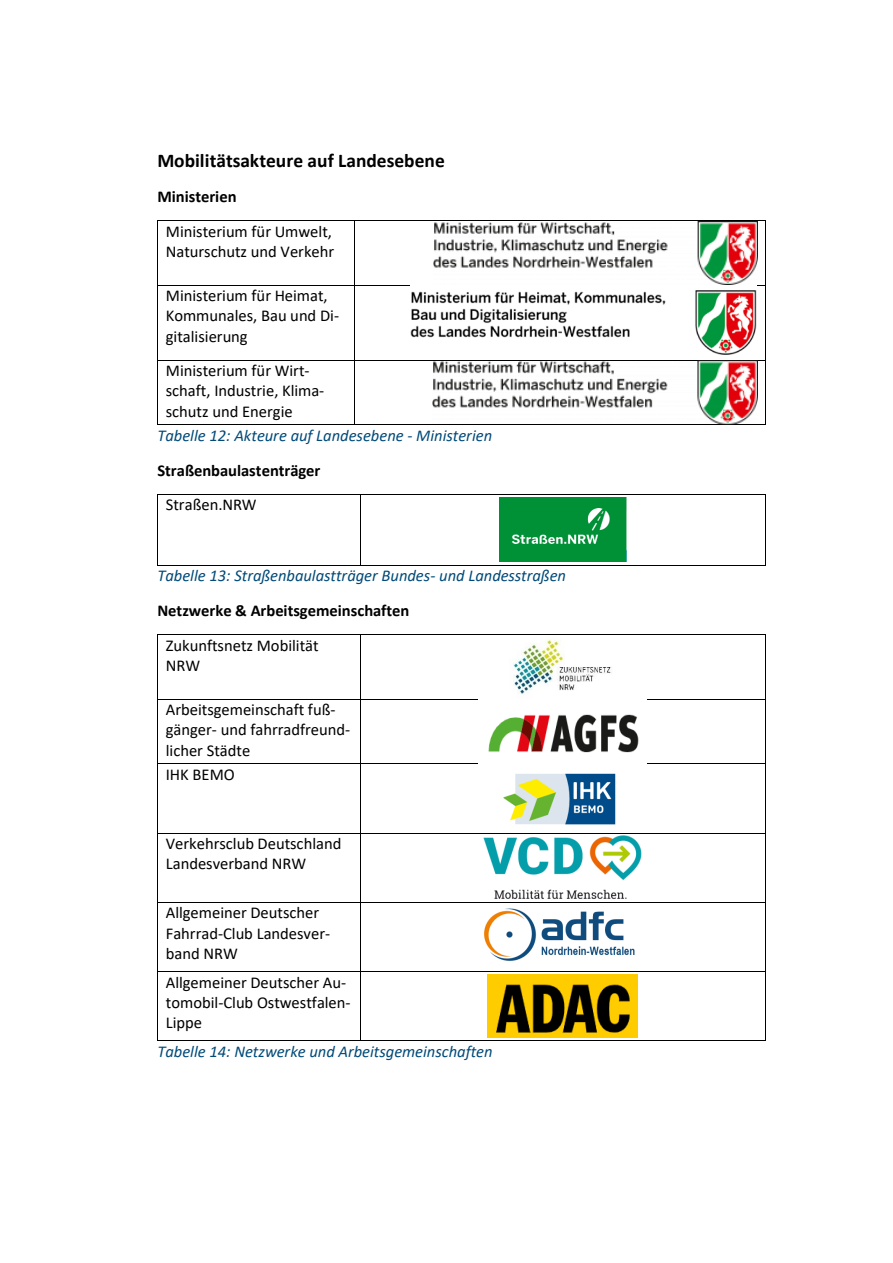
<style>
.page{position:relative;width:893px;height:1263px;background:#fff}
.page>*{position:absolute;margin:0;border:0;box-sizing:border-box;transform-origin:0 0}
.t1{font:700 19.5px "Calibri";color:#000}
.t2{font:16.5px/20.1px "Calibri";color:#000}
.t3{font:italic 16.5px "Calibri";color:#004a78}
.t4{font:700 16.5px "Calibri";color:#000}
</style>
<div class="page">
<hr style="left:158px;top:220px;width:196px;height:1px;background:#000">
<hr style="left:355px;top:220px;width:410px;height:1px;background:#000">
<hr style="left:157px;top:221px;width:1px;height:64px;background:#000">
<hr style="left:354px;top:221px;width:1px;height:64px;background:#000">
<hr style="left:765px;top:221px;width:1px;height:64px;background:#000">
<hr style="left:158px;top:285px;width:196px;height:1px;background:#000">
<hr style="left:355px;top:285px;width:410px;height:1px;background:#000">
<hr style="left:157px;top:286px;width:1px;height:74px;background:#000">
<hr style="left:354px;top:286px;width:1px;height:74px;background:#000">
<hr style="left:765px;top:286px;width:1px;height:74px;background:#000">
<hr style="left:158px;top:360px;width:196px;height:1px;background:#000">
<hr style="left:355px;top:360px;width:410px;height:1px;background:#000">
<hr style="left:157px;top:361px;width:1px;height:63px;background:#000">
<hr style="left:158px;top:424px;width:196px;height:1px;background:#000">
<hr style="left:354px;top:361px;width:1px;height:63px;background:#000">
<hr style="left:355px;top:424px;width:410px;height:1px;background:#000">
<hr style="left:765px;top:361px;width:1px;height:63px;background:#000">
<hr style="left:158px;top:494px;width:202px;height:1px;background:#000">
<hr style="left:361px;top:494px;width:404px;height:1px;background:#000">
<hr style="left:157px;top:495px;width:1px;height:70px;background:#000">
<hr style="left:158px;top:565px;width:202px;height:1px;background:#000">
<hr style="left:360px;top:495px;width:1px;height:70px;background:#000">
<hr style="left:361px;top:565px;width:404px;height:1px;background:#000">
<hr style="left:765px;top:495px;width:1px;height:70px;background:#000">
<hr style="left:158px;top:634px;width:202px;height:1px;background:#000">
<hr style="left:360px;top:634px;width:405px;height:1px;background:#000">
<hr style="left:157px;top:635px;width:1px;height:64px;background:#000">
<hr style="left:360px;top:635px;width:1px;height:64px;background:#000">
<hr style="left:765px;top:635px;width:1px;height:64px;background:#000">
<hr style="left:158px;top:699px;width:202px;height:1px;background:#000">
<hr style="left:360px;top:699px;width:405px;height:1px;background:#000">
<hr style="left:157px;top:700px;width:1px;height:63px;background:#000">
<hr style="left:360px;top:700px;width:1px;height:63px;background:#000">
<hr style="left:765px;top:700px;width:1px;height:63px;background:#000">
<hr style="left:158px;top:763px;width:202px;height:1px;background:#000">
<hr style="left:360px;top:763px;width:405px;height:1px;background:#000">
<hr style="left:157px;top:764px;width:1px;height:69px;background:#000">
<hr style="left:360px;top:764px;width:1px;height:69px;background:#000">
<hr style="left:765px;top:764px;width:1px;height:69px;background:#000">
<hr style="left:158px;top:833px;width:202px;height:1px;background:#000">
<hr style="left:360px;top:833px;width:405px;height:1px;background:#000">
<hr style="left:157px;top:833px;width:1px;height:69px;background:#000">
<hr style="left:360px;top:833px;width:1px;height:69px;background:#000">
<hr style="left:765px;top:833px;width:1px;height:69px;background:#000">
<hr style="left:158px;top:902px;width:202px;height:1px;background:#000">
<hr style="left:360px;top:902px;width:405px;height:1px;background:#000">
<hr style="left:157px;top:903px;width:1px;height:68px;background:#000">
<hr style="left:360px;top:903px;width:1px;height:68px;background:#000">
<hr style="left:765px;top:903px;width:1px;height:68px;background:#000">
<hr style="left:158px;top:971px;width:202px;height:1px;background:#000">
<hr style="left:360px;top:971px;width:405px;height:1px;background:#000">
<hr style="left:157px;top:972px;width:1px;height:68px;background:#000">
<hr style="left:158px;top:1040px;width:202px;height:1px;background:#000">
<hr style="left:360px;top:972px;width:1px;height:68px;background:#000">
<hr style="left:360px;top:1040px;width:405px;height:1px;background:#000">
<hr style="left:765px;top:972px;width:1px;height:68px;background:#000">
<img style="left:433px;top:221px;width:324px;height:64px">
<img style="left:411px;top:290px;width:345px;height:65px">
<img style="left:433px;top:361px;width:324px;height:63px">
<img style="left:499px;top:498px;width:128px;height:64px">
<img style="left:513px;top:639px;width:98px;height:55px">
<img style="left:488px;top:714px;width:151px;height:39px">
<img style="left:503px;top:773px;width:113px;height:52px">
<img style="left:483px;top:836px;width:159px;height:63px">
<img style="left:484px;top:908px;width:151px;height:53px">
<img style="left:487px;top:974px;width:151px;height:64px">
<p class="t1" style="left:157px;top:153px;width:289px">Mobilitätsakteure auf Landesebene</p>
<p class="t4" style="left:157px;top:190px;width:81px">Ministerien</p>
<p class="t2" style="left:166px;top:223px;width:170px">Ministerium für Umwelt,<br>Naturschutz und Verkehr</p>
<p class="t2" style="left:166px;top:287px;width:175px">Ministerium für Heimat,<br>Kommunales, Bau und Di&shy;gitalisierung</p>
<p class="t2" style="left:166px;top:362px;width:160px">Ministerium für Wirt&shy;schaft, Industrie, Klima&shy;schutz und Energie</p>
<p class="t3" style="left:157px;top:428px;width:336px">Tabelle 12: Akteure auf Landesebene - Ministerien</p>
<p class="t4" style="left:157px;top:464px;width:165px">Straßenbaulastenträger</p>
<p class="t2" style="left:166px;top:496px;width:92px">Straßen.NRW</p>
<p class="t3" style="left:157px;top:569px;width:410px">Tabelle 13: Straßenbaulastträger Bundes- und Landesstraßen</p>
<p class="t4" style="left:157px;top:604px;width:254px">Netzwerke &amp; Arbeitsgemeinschaften</p>
<p class="t2" style="left:166px;top:637px;width:154px">Zukunftsnetz Mobilität<br>NRW</p>
<p class="t2" style="left:166px;top:701px;width:186px">Arbeitsgemeinschaft fuß&shy;gänger- und fahrradfreund&shy;licher Städte</p>
<p class="t2" style="left:166px;top:766px;width:70px">IHK BEMO</p>
<p class="t2" style="left:166px;top:835px;width:177px">Verkehrsclub Deutschland<br>Landesverband NRW</p>
<p class="t2" style="left:166px;top:904px;width:166px">Allgemeiner Deutscher<br>Fahrrad-Club Landesver&shy;band NRW</p>
<p class="t2" style="left:166px;top:973px;width:186px">Allgemeiner Deutscher Au&shy;tomobil-Club Ostwestfalen-<br>Lippe</p>
<p class="t3" style="left:157px;top:1044px;width:337px">Tabelle 14: Netzwerke und Arbeitsgemeinschaften</p>
</div>
